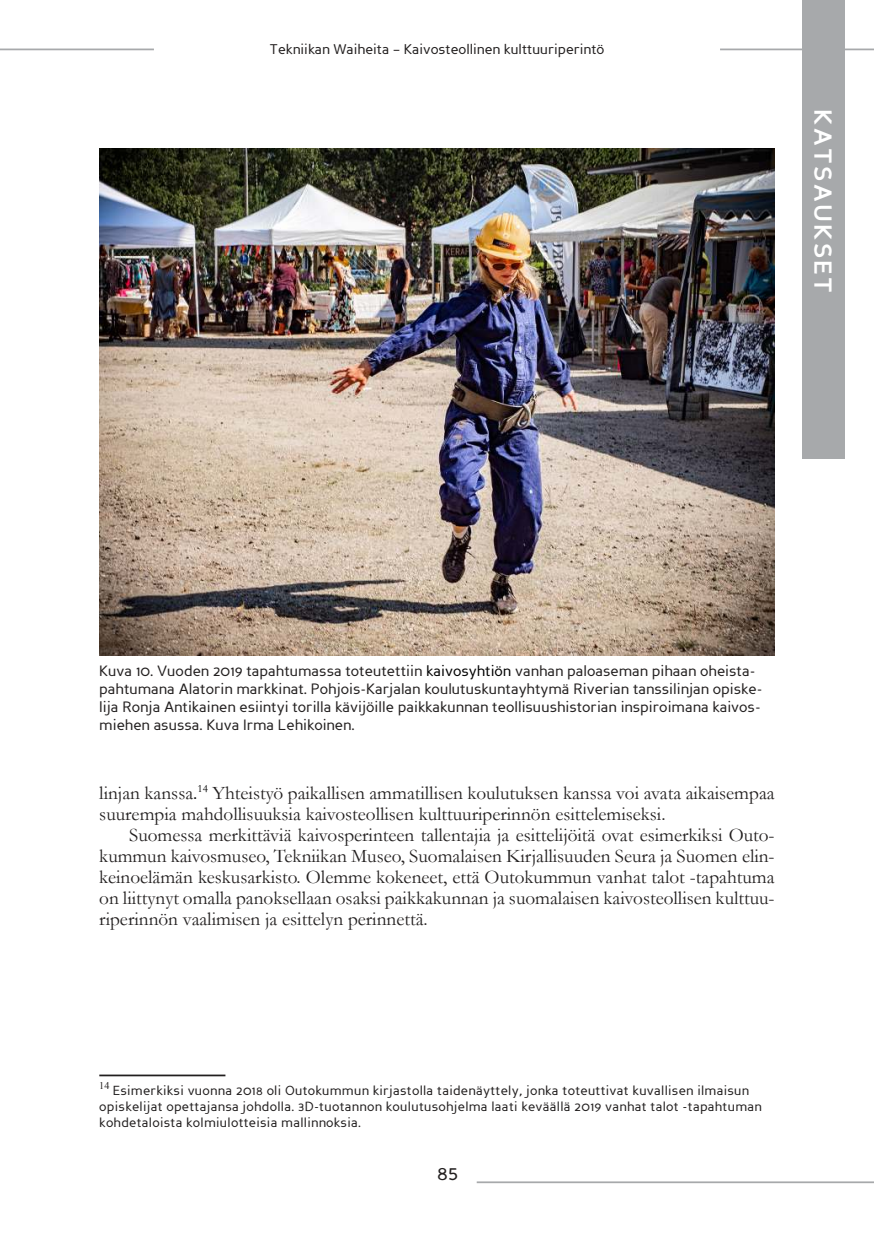
<style>
.page{position:relative;width:874px;height:1241px;background:#fff}
.page>*{position:absolute;margin:0;border:0;box-sizing:border-box;transform-origin:0 0}
.t1{font:700 24.5px "Perspective Sans";letter-spacing:.1em;color:#fff}
.t2{font:21px "Perspective Sans";color:#221f1f}
.t3{font:19.25px/21px "Garamond";color:#221f1f}
.t4{font:14.88px/17.8px "Perspective Sans";color:#221f1f}
.t5{font:14px "Perspective Sans";color:#221f1f}
.t6{font:13.12px/15.8px "Perspective Sans";letter-spacing:.02em;color:#221f1f}
.s1{color:#000}
</style>
<div class="page">
<hr style="left:719px;top:49px;width:154px;height:1px;background:#a7a9ab">
<hr style="left:0;top:49px;width:154px;height:1px;background:#a7a9ab">
<div style="left:801px;top:0;width:42px;height:458px;background:#a7a9ab"></div>
<hr style="left:476px;top:1181px;width:397px;height:1px;background:#a7a9ab">
<img style="left:99px;top:149px;width:675px;height:506px">
<hr style="left:99px;top:1074px;width:126px;height:2px;background:#221f1f">
<p class="t5" style="left:269px;top:43px;width:336px">Tekniikan Waiheita – Kaivosteollinen kulttuuriperintö</p>
<p class="t1" style="left:832px;top:109px;width:185px;rotate:90deg">KATSAUKSET</p>
<p class="t4" style="left:99px;top:663px;width:664px">Kuva 10. Vuoden 2019 tapahtumassa toteutettiin <span class="s1">kaivosyhtiön</span> vanhan paloaseman pihaan oheista&shy;pahtumana Alatorin markkinat. Pohjois-Karjalan koulutuskuntayhtymä Riverian tanssilinjan opiske&shy;lija Ronja Antikainen esiintyi torilla kävijöille paikkakunnan teollisuushistorian inspiroimana kaivos&shy;miehen asussa. Kuva Irma Lehikoinen.</p>
<p class="t3" style="left:99px;top:783px;width:676px">linjan kanssa<span class="s1">.</span><sup>14</sup> Yhteistyö paikallisen ammatillisen koulutuksen kanssa voi avata aikaisempaa suurempia mahdollisuuksia kaivosteollisen kulttuuriperinnön esittelemiseksi.</p>
<p class="t3" style="left:99px;top:825px;width:676px;text-align:justify;text-indent:30px">Suomessa merkittäviä kaivosperinteen tallentajia ja esittelijöitä ovat esimerkiksi Outo&shy;kummun kaivosmuseo, Tekniikan Museo, Suomalaisen Kirjallisuuden Seura ja Suomen elin&shy;keinoelämän keskusarkisto. Olemme kokeneet, että Outokummun vanhat talot -tapahtuma on liittynyt omalla panoksellaan osaksi paikkakunnan ja suomalaisen kaivosteollisen kulttuu&shy;riperinnön vaalimisen ja esittelyn perinnettä.</p>
<p class="t6" style="left:99px;top:1083px;width:663px"><sup>14</sup> Esimerkiksi vuonna 2018 oli Outokummun kirjastolla taidenäyttely, jonka toteuttivat kuvallisen ilmaisun opiskelijat opettajansa johdolla. 3D-tuotannon koulutusohjelma laati keväällä 2019 vanhat talot -tapahtuman kohdetaloista kolmiulotteisia mallinnoksia.</p>
<p class="t2" style="left:437px;top:1164px;width:23px">85</p>
</div>
